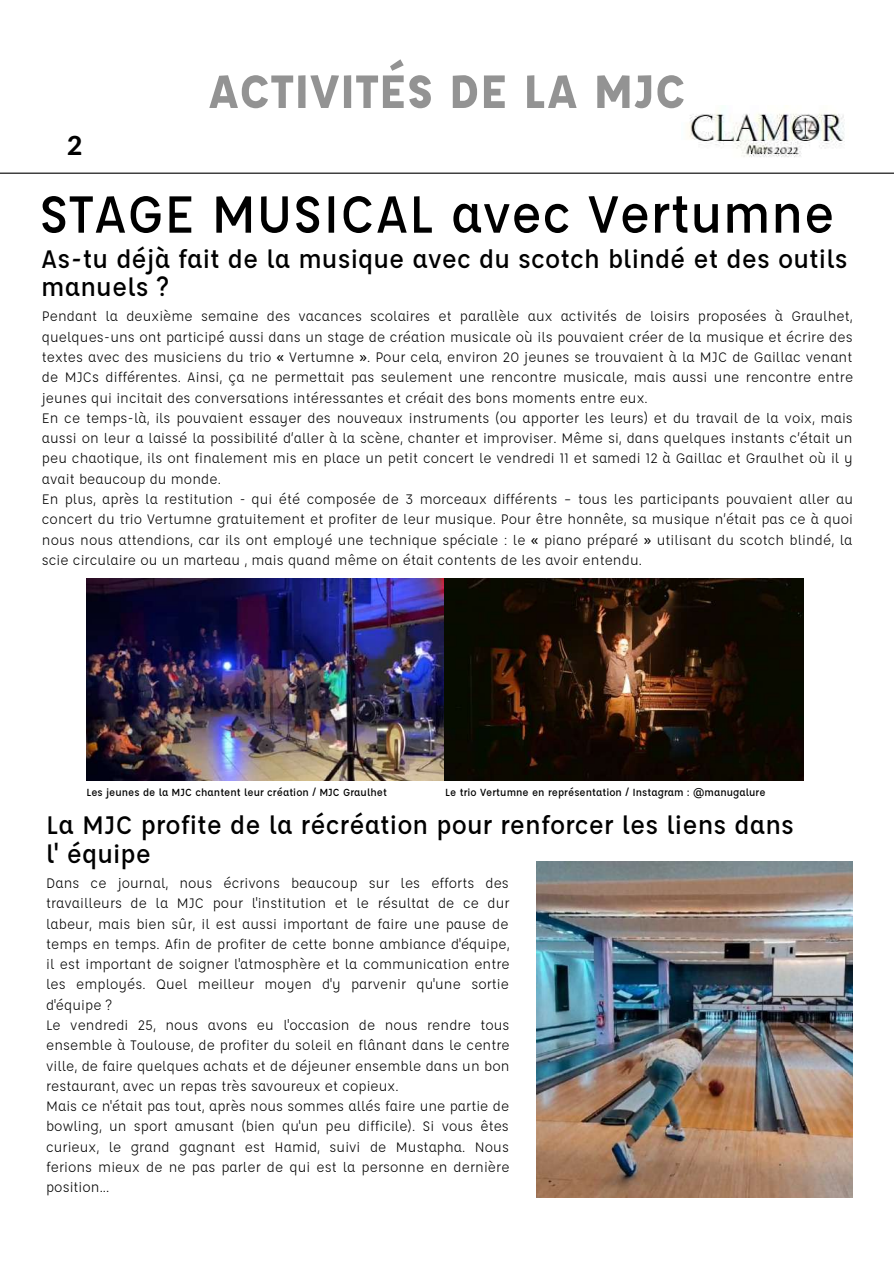
<style>
.page{position:relative;width:894px;height:1264px;background:#fff}
.page>*{position:absolute;margin:0;border:0;box-sizing:border-box;transform-origin:0 0}
.t1{font:500 57px "Affogato";color:#000}
.t2{font:700 51px "Affogato";color:#939393}
.t3{font:500 27.75px/28.2px "Affogato";color:#000}
.t4{font:800 26.25px "Lato";color:#000}
.t5{font:15px/20.2px "Affogato";color:#000}
.t6{font:500 11.25px "Affogato";color:#000}
.s1{font-family:"Noto Sans"}
</style>
<div class="page">
<hr style="left:0;top:173px;width:893px;height:1px;background:#000">
<img style="left:689px;top:105px;width:156px;height:53px">
<img style="left:536px;top:861px;width:316px;height:336px">
<img style="left:86px;top:578px;width:717px;height:203px">
<h3 class="t4" style="left:67px;top:129px;width:17px">2</h3>
<h2 class="t2" style="left:208px;top:59px;width:479px">ACTIVITÉS DE LA MJC</h2>
<h1 class="t1" style="left:39px;top:177px;width:797px">STAGE MUSICAL avec Vertumne</h1>
<h3 class="t3" style="left:41px;top:243px;width:807px">As-tu déjà fait de la musique avec du scotch blindé et des outils manuels ?</h3>
<p class="t5" style="left:42px;top:306px;width:812px">Pendant la deuxième semaine des vacances scolaires et parallèle aux activités de loisirs proposées à Graulhet, quelques-uns ont participé aussi dans un stage de création musicale où ils pouvaient créer de la musique et écrire des textes avec des musiciens du trio <span class="s1">«</span> Vertumne <span class="s1">»</span>. Pour cela, environ 20 jeunes se trouvaient à la MJC de Gaillac venant de MJCs différentes. Ainsi, ça ne permettait pas seulement une rencontre musicale, mais aussi une rencontre entre jeunes qui incitait des conversations intéressantes et créait des bons moments entre eux.<br>En ce temps-là, ils pouvaient essayer des nouveaux instruments (ou apporter les leurs) et du travail de la voix, mais aussi on leur a laissé la possibilité d’aller à la scène, chanter et improviser. Même si, dans quelques instants c’était un peu chaotique, ils ont finalement mis en place un petit concert le vendredi 11 et samedi 12 à Gaillac et Graulhet où il y avait beaucoup du monde.<br>En plus, après la restitution - qui été composée de 3 morceaux différents – tous les participants pouvaient aller au concert du trio Vertumne gratuitement et profiter de leur musique. Pour être honnête, sa musique n’était pas ce à quoi nous nous attendions, car ils ont employé une technique spéciale : le <span class="s1">«</span> piano préparé <span class="s1">»</span> utilisant du scotch blindé, la scie circulaire ou un marteau , mais quand même on était contents de les avoir entendu.</p>
<p class="t6" style="left:86px;top:784px;width:302px">Les jeunes de la MJC chantent leur création / MJC Graulhet</p>
<p class="t6" style="left:445px;top:784px;width:322px">Le trio Vertumne en représentation / Instagram : @manugalure</p>
<h3 class="t3" style="left:46px;top:810px;width:749px">La MJC profite de la récréation pour renforcer les liens dans l' équipe</h3>
<p class="t5" style="left:46px;top:872px;width:465px">Dans ce journal, nous écrivons beaucoup sur les efforts des travailleurs de la MJC pour l'institution et le résultat de ce dur labeur, mais bien sûr, il est aussi important de faire une pause de temps en temps. Afin de profiter de cette bonne ambiance d'équipe, il est important de soigner l'atmosphère et la communication entre les employés. Quel meilleur moyen d'y parvenir qu'une sortie d'équipe ?<br>Le vendredi 25, nous avons eu l'occasion de nous rendre tous ensemble à Toulouse, de profiter du soleil en flânant dans le centre ville, de faire quelques achats et de déjeuner ensemble dans un bon restaurant, avec un repas très savoureux et copieux.<br>Mais ce n'était pas tout, après nous sommes allés faire une partie de bowling, un sport amusant (bien qu'un peu difficile). Si vous êtes curieux, le grand gagnant est Hamid, suivi de Mustapha. Nous ferions mieux de ne pas parler de qui est la personne en dernière position...</p>
</div>
